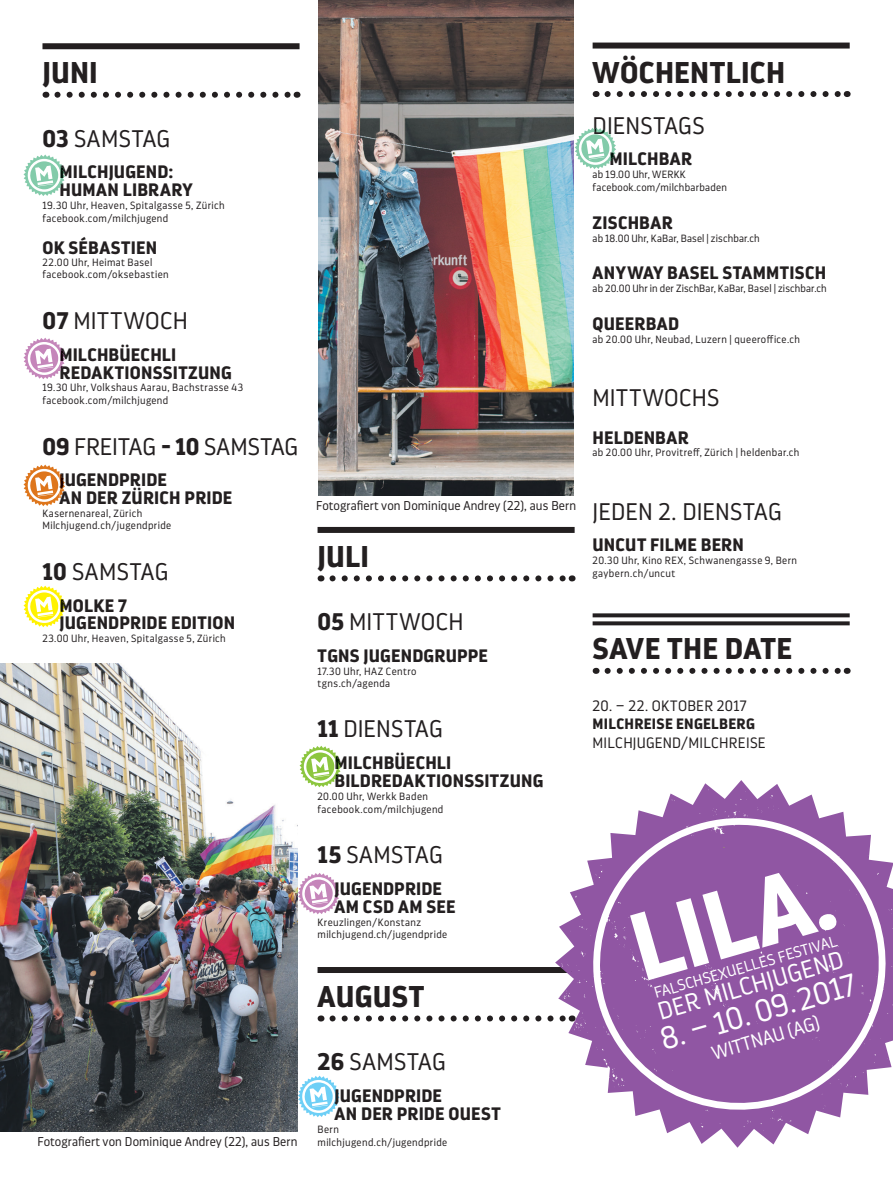
<style>
.page{position:relative;width:893px;height:1191px;background:#fff}
.page>*{position:absolute;margin:0;border:0;box-sizing:border-box;transform-origin:0 0}
.t1{font:700 96.15px "Darwin Pro";color:#fff}
.t2{font:300 31.2px "Darwin Pro";color:#fff}
.t3{font:700 30px "Darwin Pro";letter-spacing:.01em;color:#231f20}
.t4{font:300 24.75px "Darwin Pro";color:#fff}
.t5{font:300 24px "Darwin Pro";letter-spacing:.015em;color:#231f20}
.t6{font:300 19.2px "Darwin Pro";color:#fff}
.t7{font:700 18px/18px "Darwin Pro";letter-spacing:.01em;color:#231f20}
.t8{font:300 15.6px "Darwin Pro";color:#fff}
.t9{font:300 15px "Darwin Pro";letter-spacing:.02em;color:#231f20}
.t10{font:700 15px "Darwin Pro";letter-spacing:.015em;color:#231f20}
.t11{font:300 12.75px "Darwin Pro";letter-spacing:.01em;color:#231f20}
.t12{font:300 10.5px/12.9px "Darwin Pro";letter-spacing:.035em;color:#231f20}
.t13{font:300 10.5px "Darwin Pro";letter-spacing:.015em;color:#231f20}
.s1{font-weight:700}
.s2{color:#00150a}
.s3{color:#110009}
.s4{color:#1c0001}
.s5{color:#181a00}
.s6{color:#001400}
</style>
<div class="page">
<div style="left:593px;top:43px;width:257px;height:6px;background:#231f20"></div>
<svg style="left:607px;top:91px;width:234px;height:6px"></svg>
<svg style="left:593px;top:613px;width:257px;height:4px"></svg>
<svg style="left:593px;top:621px;width:257px;height:4px"></svg>
<svg style="left:607px;top:668px;width:234px;height:6px"></svg>
<svg style="left:575px;top:128px;width:41px;height:41px"></svg>
<div style="left:42px;top:43px;width:258px;height:6px;background:#231f20"></div>
<svg style="left:57px;top:92px;width:234px;height:6px"></svg>
<svg style="left:23px;top:155px;width:42px;height:41px"></svg>
<svg style="left:23px;top:338px;width:42px;height:41px"></svg>
<svg style="left:23px;top:465px;width:42px;height:41px"></svg>
<svg style="left:23px;top:586px;width:42px;height:41px"></svg>
<svg style="left:298px;top:873px;width:41px;height:41px"></svg>
<svg style="left:298px;top:1075px;width:41px;height:42px"></svg>
<div style="left:317px;top:527px;width:258px;height:6px;background:#231f20"></div>
<svg style="left:332px;top:575px;width:234px;height:6px"></svg>
<div style="left:317px;top:967px;width:258px;height:6px;background:#231f20"></div>
<svg style="left:332px;top:1015px;width:222px;height:6px"></svg>
<svg style="left:300px;top:746px;width:41px;height:41px"></svg>
<svg style="left:555px;top:780px;width:337px;height:367px;fill:#9056a3"></svg>
<img style="left:0;top:663px;width:297px;height:469px">
<img style="left:319px;top:1px;width:254px;height:494px">
<h3 class="t3" style="left:42px;top:60px;width:57px">JUNI</h3>
<h3 class="t5" style="left:42px;top:128px;width:129px"><span class="s1">03</span> SAMSTAG</h3>
<h3 class="t7" style="left:59px;top:164px;width:135px"><span class="s2">M</span>ILCHJUGEND:<br><span class="s2">H</span>UMAN LIBRARY</h3>
<p class="t12" style="left:42px;top:199px;width:184px">19.30 Uhr, Heaven, Spitalgasse 5, Zürich facebook.com/milchjugend</p>
<h3 class="t7" style="left:42px;top:239px;width:116px">OK SÉBASTIEN</h3>
<p class="t12" style="left:42px;top:257px;width:128px;line-height:12px">22.00 Uhr, Heimat Basel facebook.com/oksebastien</p>
<h3 class="t5" style="left:42px;top:310px;width:147px"><span class="s1">07</span> MITTWOCH</h3>
<h3 class="t7" style="left:59px;top:346px;width:174px"><span class="s3">M</span>ILCHBÜECHLI<br><span class="s3">R</span>EDAKTIONSSITZUNG</h3>
<p class="t12" style="left:42px;top:382px;width:202px">19.30 Uhr, Volkshaus Aarau, Bachstrasse 43 facebook.com/milchjugend</p>
<h3 class="t5" style="left:42px;top:436px;width:257px"><span class="s1">09</span> FREITAG <span class="s1">- 10</span> SAMSTAG</h3>
<h3 class="t7" style="left:59px;top:472px;width:174px"><span class="s4">J</span>UGENDPRIDE<br><span class="s4">A</span>N DER ZÜRICH PRIDE</h3>
<p class="t12" style="left:42px;top:508px;width:130px;line-height:12px">Kasernenareal, Zürich<br>Milchjugend.ch/jugendpride</p>
<h3 class="t5" style="left:42px;top:561px;width:127px"><span class="s1">10</span> SAMSTAG</h3>
<h3 class="t7" style="left:59px;top:597px;width:177px"><span class="s5">M</span>OLKE 7<br><span class="s5">J</span>UGENDPRIDE EDITION</h3>
<p class="t12" style="left:42px;top:633px;width:185px">23.00 Uhr, Heaven, Spitalgasse 5, Zürich</p>
<p class="t11" style="left:37px;top:1136px;width:261px">Fotografiert von Dominique Andrey (22), aus Bern</p>
<h3 class="t3" style="left:593px;top:59px;width:194px">WÖCHENTLICH</h3>
<h3 class="t5" style="left:593px;top:115px;width:114px"><span class="s2">D</span>IENSTAGS</h3>
<h3 class="t7" style="left:609px;top:151px;width:84px"><span class="s2">M</span>ILCHBAR</h3>
<p class="t12" style="left:593px;top:169px;width:136px">ab 19.00 Uhr, WERKK facebook.com/milchbarbaden</p>
<h3 class="t7" style="left:593px;top:214px;width:82px">ZISCHBAR</h3>
<p class="t13" style="left:593px;top:233px;width:169px">ab 18.00 Uhr, KaBar, Basel | zischbar.ch</p>
<h3 class="t7" style="left:593px;top:265px;width:235px">ANYWAY BASEL STAMMTISCH</h3>
<p class="t13" style="left:593px;top:284px;width:236px">ab 20.00 Uhr in der ZischBar, KaBar, Basel | zischbar.ch</p>
<h3 class="t7" style="left:593px;top:315px;width:88px">QUEERBAD</h3>
<p class="t12" style="left:593px;top:333px;width:209px">ab 20.00 Uhr, Neubad, Luzern | queeroffice.ch</p>
<p class="t11" style="left:316px;top:500px;width:261px">Fotografiert von Dominique Andrey (22), aus Bern</p>
<h3 class="t3" style="left:317px;top:544px;width:53px">JULI</h3>
<h3 class="t5" style="left:317px;top:612px;width:147px"><span class="s1">05</span> MITTWOCH</h3>
<h3 class="t7" style="left:317px;top:647px;width:172px">TGNS JUGENDGRUPPE</h3>
<p class="t12" style="left:317px;top:665px;width:100px;line-height:12px">17.30 Uhr, HAZ Centro tgns.ch/agenda</p>
<h3 class="t5" style="left:317px;top:719px;width:127px"><span class="s1">11</span> DIENSTAG</h3>
<h3 class="t7" style="left:334px;top:754px;width:210px"><span class="s6">M</span>ILCHBÜECHLI<br><span class="s6">B</span>ILDREDAKTIONSSITZUNG</h3>
<p class="t12" style="left:317px;top:790px;width:127px">20.00 Uhr, Werkk Baden facebook.com/milchjugend</p>
<h3 class="t5" style="left:317px;top:844px;width:126px"><span class="s1">15</span> SAMSTAG</h3>
<h3 class="t7" style="left:334px;top:880px;width:122px">JUGENDPRIDE<br>AM CSD AM SEE</h3>
<p class="t12" style="left:317px;top:916px;width:131px;line-height:12px">Kreuzlingen/Konstanz milchjugend.ch/jugendpride</p>
<h3 class="t3" style="left:317px;top:983px;width:108px">AUGUST</h3>
<h3 class="t5" style="left:317px;top:1051px;width:130px"><span class="s1">26</span> SAMSTAG</h3>
<h3 class="t7" style="left:334px;top:1087px;width:168px">JUGENDPRIDE<br>AN DER PRIDE OUEST</h3>
<p class="t12" style="left:317px;top:1123px;width:131px">Bern milchjugend.ch/jugendpride</p>
<h3 class="t5" style="left:593px;top:387px;width:128px">MITTWOCHS</h3>
<h3 class="t7" style="left:593px;top:429px;width:98px">HELDENBAR</h3>
<p class="t12" style="left:593px;top:447px;width:208px">ab 20.00 Uhr, Provitreff, Zürich | heldenbar.ch</p>
<h3 class="t5" style="left:593px;top:501px;width:190px">JEDEN 2. DIENSTAG</h3>
<h3 class="t7" style="left:593px;top:537px;width:153px">UNCUT FILME BERN</h3>
<p class="t12" style="left:593px;top:555px;width:206px">20.30 Uhr, Kino REX, Schwanengasse 9, Bern gaybern.ch/uncut</p>
<h3 class="t3" style="left:593px;top:636px;width:201px">SAVE THE DATE</h3>
<h3 class="t9" style="left:593px;top:699px;width:156px">20. – 22. OKTOBER 2017</h3>
<h3 class="t10" style="left:593px;top:718px;width:164px">MILCHREISE ENGELBERG</h3>
<h3 class="t9" style="left:593px;top:736px;width:175px">MILCHJUGEND/MILCHREISE</h3>
<h1 class="t1" style="left:622px;top:910px;width:207px;rotate:-16deg">LILA.</h1>
<h3 class="t8" style="left:653px;top:986px;width:191px;rotate:-16deg">FALSCHSEXUELLES FESTIVAL</h3>
<h3 class="t4" style="left:656px;top:1001px;width:193px;rotate:-16deg">DER MILCHJUGEND</h3>
<h2 class="t2" style="left:657px;top:1026px;width:204px;rotate:-16deg">8. – 10. 09. 2017</h2>
<h3 class="t6" style="left:710px;top:1045px;width:113px;rotate:-16deg">WITTNAU (AG)</h3>
</div>
